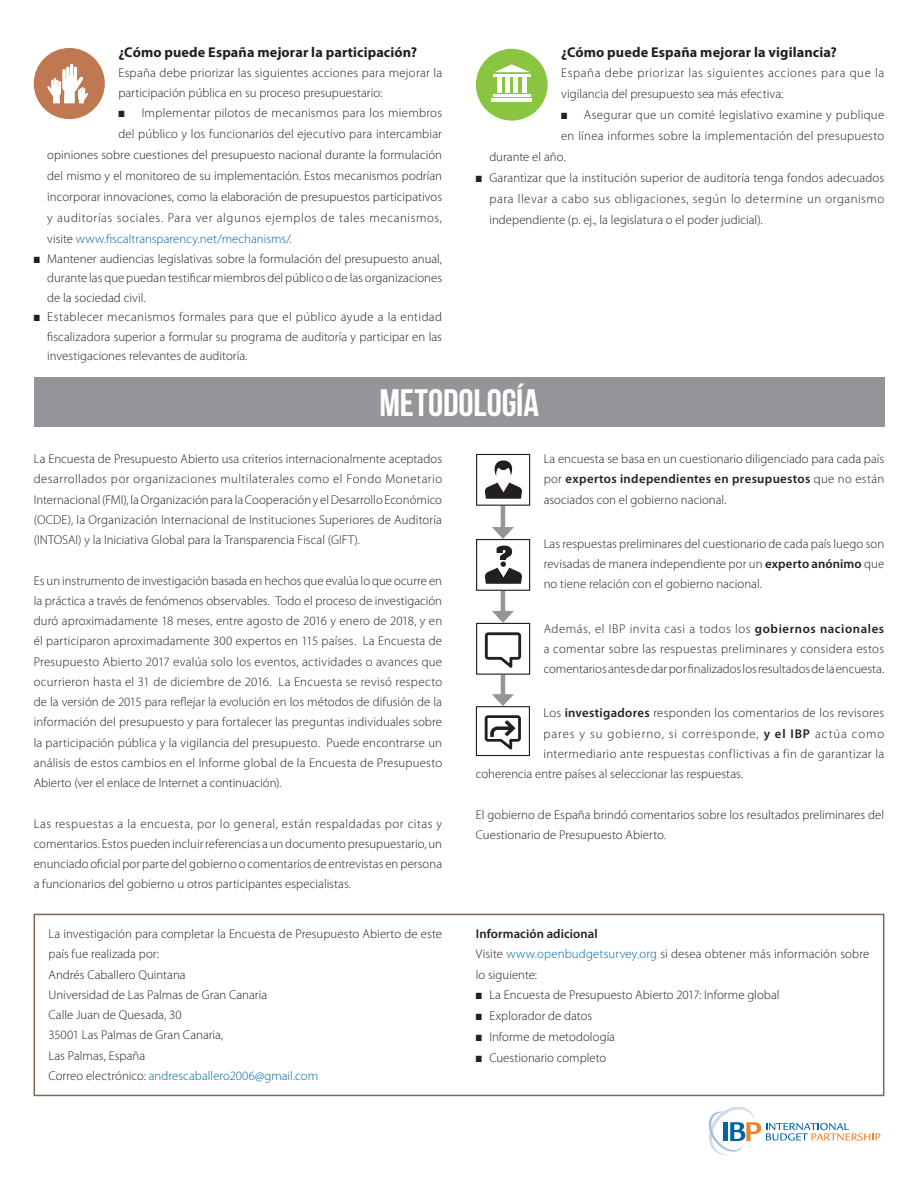
<style>
.page{position:relative;width:918px;height:1188px;background:#fff}
.page>*{position:absolute;margin:0;border:0;box-sizing:border-box;transform-origin:0 0}
.t1{font:38.25px "Bebas Neue";letter-spacing:-.005em;color:#fff}
.Text__Bold_Headings{font:700 14.25px "Myriad Pro";letter-spacing:.01em;color:#231f20}
.Text{font:300 12.75px/20.2px "Myriad Pro";letter-spacing:.005em;color:#231f20;text-align:justify}
.Text-2{font:300 12.75px "Myriad Pro";letter-spacing:.025em;color:#231f20}
.Text-3{font:300 12.75px "Myriad Pro";color:#0065a4}
.Text-4{font:300 12.75px/20.2px "Myriad Pro";letter-spacing:.04em;color:#231f20}
.Text-5{font:300 12.75px "Myriad Pro";letter-spacing:.045em;color:#231f20}
.Text-6{font:300 12.75px "Myriad Pro";letter-spacing:.03em;color:#231f20}
.Text-7{font:300 12.75px "Myriad Pro";letter-spacing:.07em;color:#231f20}
.Text-8{font:600 12.75px "Myriad Pro";letter-spacing:.01em;color:#231f20}
.s1{color:#231f20}
.s2{font-style:italic}
.s3{font-weight:600}
.s4{color:#0065a4}
</style>
<div class="page">
<div style="left:34px;top:914px;width:850px;height:182px;border:2px solid #7e6754"></div>
<svg style="left:708px;top:1107px;width:172px;height:48px"></svg>
<hr style="left:501px;top:675px;width:4px;height:23px;background:#939598">
<hr style="left:501px;top:591px;width:4px;height:24px;background:#939598">
<hr style="left:501px;top:506px;width:4px;height:25px;background:#939598">
<svg style="left:476px;top:694px;width:54px;height:62px"></svg>
<svg style="left:476px;top:611px;width:54px;height:64px"></svg>
<svg style="left:476px;top:527px;width:54px;height:64px"></svg>
<svg style="left:476px;top:454px;width:54px;height:52px"></svg>
<div style="left:476px;top:49px;width:72px;height:72px;background:#89c541;border-radius:50%"></div>
<hr style="left:491px;top:98px;width:41px;height:4px;background:#fff">
<hr style="left:493px;top:95px;width:37px;height:2px;background:#fff">
<hr style="left:493px;top:74px;width:37px;height:2px;background:#fff">
<div style="left:497px;top:78px;width:5px;height:15px;background:#fff"></div>
<div style="left:505px;top:78px;width:5px;height:15px;background:#fff"></div>
<div style="left:513px;top:78px;width:5px;height:15px;background:#fff"></div>
<div style="left:522px;top:78px;width:5px;height:15px;background:#fff"></div>
<svg style="left:495px;top:64px;width:35px;height:8px"></svg>
<div style="left:34px;top:48px;width:71px;height:71px;background:#c07852;border-radius:50%"></div>
<svg style="left:47px;top:64px;width:41px;height:39px"></svg>
<div style="left:34px;top:377px;width:851px;height:50px;background:#939598"></div>
<p class="Text__Bold_Headings" style="left:118px;top:44px;width:300px">¿Cómo puede España mejorar la participación?</p>
<p class="Text" style="left:118px;top:63px;width:325px;line-height:19.8px">España debe priorizar las siguientes acciones para mejorar la participación pública en su proceso presupuestario:</p>
<p class="Text" style="left:118px;top:103px;width:325px">■ Implementar pilotos de mecanismos para los miembros</p>
<p class="Text" style="left:118px;top:124px;width:325px">del público y los funcionarios del ejecutivo para intercambiar</p>
<p class="Text" style="left:47px;top:145px;width:396px">opiniones sobre cuestiones del presupuesto nacional durante la formulación</p>
<p class="Text" style="left:47px;top:166px;width:396px">del mismo y el monitoreo de su implementación. Estos mecanismos podrían</p>
<p class="Text" style="left:47px;top:187px;width:396px">incorporar innovaciones, como la elaboración de presupuestos participativos</p>
<p class="Text-5" style="left:47px;top:211px;width:396px">y auditorías sociales. Para ver algunos ejemplos de tales mecanismos,</p>
<p class="Text-3" style="left:47px;top:232px;width:246px"><span class="s1">visite</span> www.fiscaltransparency.net/mechanisms/<span class="s2">.</span></p>
<p class="Text" style="left:47px;top:249px;width:396px;line-height:19.5px;text-indent:-14px">■ Mantener audiencias legislativas sobre la formulación del presupuesto anual, durante las que puedan testificar miembros del público o de las organizaciones de la sociedad civil.</p>
<p class="Text" style="left:47px;top:307px;width:396px;line-height:19.5px;text-indent:-14px">■ Establecer mecanismos formales para que el público ayude a la entidad fiscalizadora superior a formular su programa de auditoría y participar en las investigaciones relevantes de auditoría.</p>
<p class="Text__Bold_Headings" style="left:561px;top:44px;width:277px">¿Cómo puede España mejorar la vigilancia?</p>
<p class="Text-4" style="left:561px;top:63px;width:325px">España debe priorizar las siguientes acciones para que la vigilancia del presupuesto sea más efectiva:</p>
<p class="Text-2" style="left:561px;top:107px;width:325px">■ Asegurar que un comité legislativo examine y publique</p>
<p class="Text-2" style="left:561px;top:128px;width:325px">en línea informes sobre la implementación del presupuesto</p>
<p class="Text" style="left:489px;top:146px;width:78px">durante el año.</p>
<p class="Text" style="left:489px;top:167px;width:396px;line-height:21px;text-indent:-14px">■ Garantizar que la institución superior de auditoría tenga fondos adecuados para llevar a cabo sus obligaciones, según lo determine un organismo independiente (p. ej., la legislatura o el poder judicial).</p>
<p class="t1" style="left:380px;top:381px;width:161px">METODOLOGÍA</p>
<p class="Text" style="left:34px;top:449px;width:410px">La Encuesta de Presupuesto Abierto usa criterios internacionalmente aceptados desarrollados por organizaciones multilaterales como el Fondo Monetario Internacional (FMI), la Organización para la Cooperación y el Desarrollo Económico (OCDE), la Organización Internacional de Instituciones Superiores de Auditoría (INTOSAI) y la Iniciativa Global para la Transparencia Fiscal (GIFT).</p>
<p class="Text" style="left:34px;top:570px;width:410px">Es un instrumento de investigación basada en hechos que evalúa lo que ocurre en la práctica a través de fenómenos observables. Todo el proceso de investigación duró aproximadamente 18 meses, entre agosto de 2016 y enero de 2018, y en él participaron aproximadamente 300 expertos en 115 países. La Encuesta de Presupuesto Abierto 2017 evalúa solo los eventos, actividades o avances que ocurrieron hasta el 31 de diciembre de 2016. La Encuesta se revisó respecto de la versión de 2015 para reflejar la evolución en los métodos de difusión de la información del presupuesto y para fortalecer las preguntas individuales sobre la participación pública y la vigilancia del presupuesto. Puede encontrarse un análisis de estos cambios en el Informe global de la Encuesta de Presupuesto Abierto (ver el enlace de Internet a continuación).</p>
<p class="Text" style="left:34px;top:813px;width:410px">Las respuestas a la encuesta, por lo general, están respaldadas por citas y comentarios. Estos pueden incluir referencias a un documento presupuestario, un enunciado oficial por parte del gobierno o comentarios de entrevistas en persona a funcionarios del gobierno u otros participantes especialistas.</p>
<p class="Text" style="left:49px;top:924px;width:395px">La investigación para completar la Encuesta de Presupuesto Abierto de este país fue realizada por:</p>
<p class="Text" style="left:49px;top:965px;width:139px">Andrés Caballero Quintana</p>
<p class="Text" style="left:49px;top:985px;width:220px">Universidad de Las Palmas de Gran Canaria</p>
<p class="Text" style="left:49px;top:1005px;width:135px">Calle Juan de Quesada, 30</p>
<p class="Text" style="left:49px;top:1025px;width:176px">35001 Las Palmas de Gran Canaria,</p>
<p class="Text" style="left:49px;top:1046px;width:98px">Las Palmas, España</p>
<p class="Text-3" style="left:49px;top:1069px;width:271px"><span class="s1">Correo electrónico:</span> andrescaballero2006@gmail.com</p>
<p class="Text" style="left:544px;top:449px;width:342px">La encuesta se basa en un cuestionario diligenciado para cada país por <span class="s3">expertos independientes en presupuestos</span> que no están asociados con el gobierno nacional.</p>
<p class="Text" style="left:544px;top:534px;width:342px">Las respuestas preliminares del cuestionario de cada país luego son revisadas de manera independiente por un <span class="s3">experto anónimo</span> que no tiene relación con el gobierno nacional.</p>
<p class="Text" style="left:544px;top:618px;width:342px">Además, el IBP invita casi a todos los <span class="s3">gobiernos nacionales </span>a comentar sobre las respuestas preliminares y considera estos comentarios antes de dar por finalizados los resultados de la encuesta.</p>
<p class="Text" style="left:544px;top:703px;width:342px">Los <span class="s3">investigadores</span> responden los comentarios de los revisores</p>
<p class="Text-7" style="left:544px;top:726px;width:342px">pares y su gobierno, si corresponde, <span class="s3">y el IBP</span> actúa como</p>
<p class="Text-6" style="left:544px;top:747px;width:342px">intermediario ante respuestas conflictivas a fin de garantizar la</p>
<p class="Text" style="left:476px;top:764px;width:269px">coherencia entre países al seleccionar las respuestas.</p>
<p class="Text" style="left:476px;top:804px;width:410px">El gobierno de España brindó comentarios sobre los resultados preliminares del<br>Cuestionario de Presupuesto Abierto.</p>
<p class="Text-8" style="left:476px;top:927px;width:123px">Información adicional</p>
<p class="Text" style="left:476px;top:944px;width:395px">Visite <span class="s4">www.openbudgetsurvey.org</span> si desea obtener más información sobre lo siguiente:</p>
<p class="Text" style="left:476px;top:985px;width:305px">■ La Encuesta de Presupuesto Abierto 2017: Informe global</p>
<p class="Text" style="left:476px;top:1006px;width:118px">■ Explorador de datos</p>
<p class="Text" style="left:476px;top:1027px;width:141px">■ Informe de metodología</p>
<p class="Text" style="left:476px;top:1048px;width:132px">■ Cuestionario completo</p>
</div>
